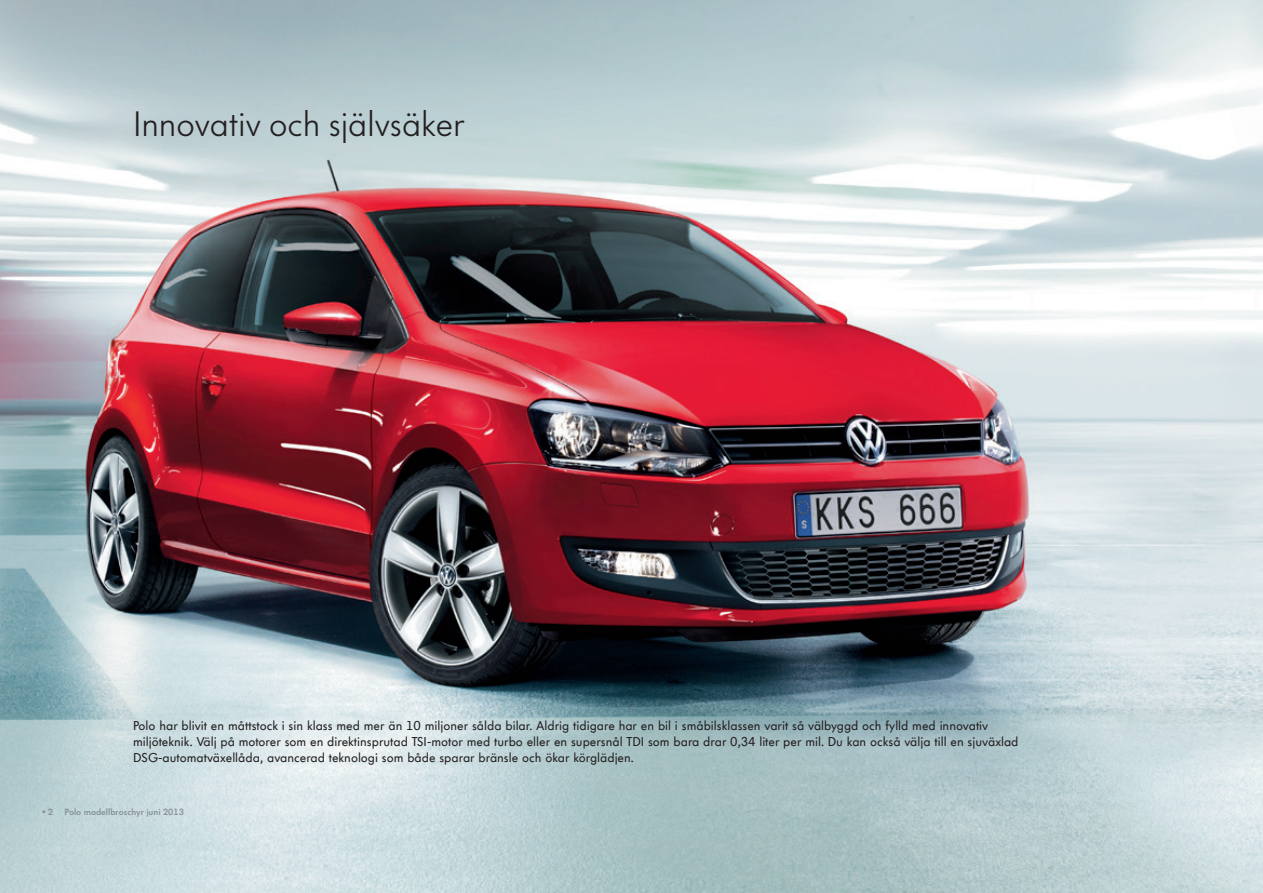
<style>
.page{position:relative;width:1263px;height:893px;background:#fff}
.page>*{position:absolute;margin:0;border:0;box-sizing:border-box;transform-origin:0 0}
.t1{font:300 34.8px "VW Headline";letter-spacing:-.005em;color:#231f20}
.t2{font:12.75px/15.8px "VW Headline OT";color:#231f20}
.t3{font:600 9px "VW Headline OT";color:#869096}
.t4{font:900 9px "VW Headline OT";color:#869096}
.s1{font-weight:600}
</style>
<div class="page">
<img style="left:0;top:0;width:1263px;height:893px">
<h1 class="t1" style="left:133px;top:105px;width:333px">Innovativ och självsäker</h1>
<p class="t2" style="left:133px;top:718px;width:887px">Polo har blivit en måttstock i sin klass med mer än 10 miljoner sålda bilar. Aldrig tidigare har en bil i småbilsklassen varit så välbyggd och fylld med innovativ miljöteknik. Välj på motorer som en direktinsprutad TSI-motor med turbo eller en supersnål TDI som bara drar 0,34 liter per mil. Du kan också välja till en sjuväxlad<br>DSG-automatväxellåda, avancerad teknologi som både sparar bränsle och ökar körglädjen.</p>
<p class="t4" style="left:43px;top:805px;width:12px">• <span class="s1">2</span></p>
<p class="t3" style="left:65px;top:806px;width:121px">Polo modellbroschyr juni 2013</p>
</div>
